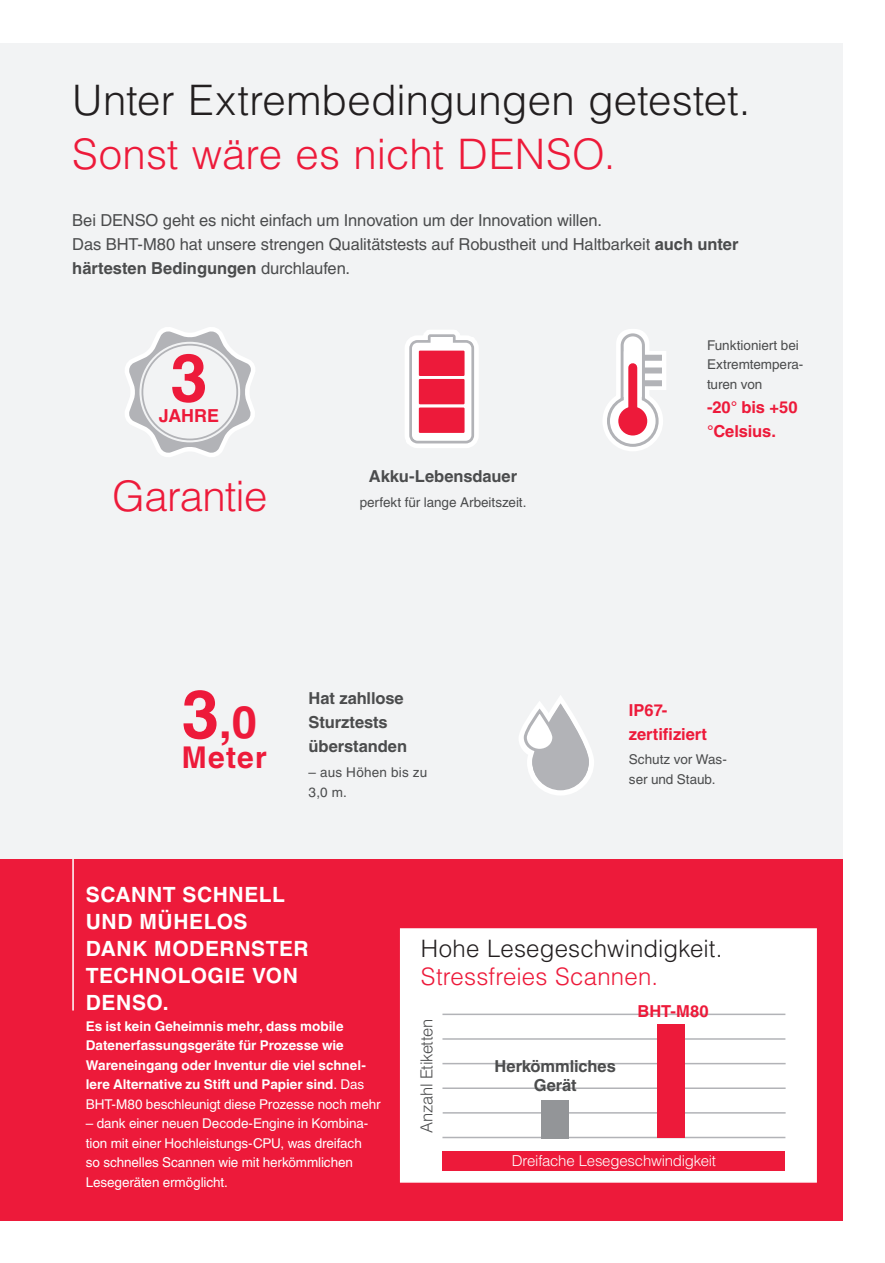
<style>
.page{position:relative;width:885px;height:1263px;background:#fff}
.page>*{position:absolute;margin:0;border:0;box-sizing:border-box;transform-origin:0 0}
.t1{font:700 66.9px "Helvetica LT Std";color:#ed1a3a}
.t2{font:700 45px "Helvetica LT Std";color:#ed1a3a}
.t3{font:300 42px "Helvetica LT Std";color:#231f20}
.t4{font:300 42px "Helvetica LT Std";color:#ed1a3a}
.t5{font:300 42px "Helvetica LT Std";letter-spacing:-.02em;color:#ed1a3a}
.t6{font:700 30px "Helvetica LT Std";letter-spacing:.04em;color:#ed1a3a}
.t7{font:300 24px "Helvetica LT Std";letter-spacing:.005em;color:#231f20}
.t8{font:300 24px "Helvetica LT Std";letter-spacing:.01em;color:#ed1a3a}
.t9{font:700 21px/27px "Helvetica LT Std";letter-spacing:.025em;color:#fff}
.t10{font:700 18px "Helvetica LT Std";color:#ed1a3a}
.t11{font:16.5px/24px "Helvetica LT Std";letter-spacing:-.005em;color:#4b4c4d}
.t12{font:700 16.5px/24px "Helvetica LT Std";letter-spacing:-.005em;color:#4b4c4d;text-align:center}
.t13{font:700 16.5px/24px "Helvetica LT Std";color:#ed1a3a}
.t14{font:300 16.5px "Helvetica LT Std";letter-spacing:-.02em;color:#4b4c4d}
.t15{font:300 15px "Helvetica LT Std";letter-spacing:-.015em;color:#fff}
.t16{font:700 13.5px/19.5px "Helvetica LT Std";letter-spacing:-.005em;color:#fff}
.t17{font:13.5px/19.5px "Helvetica LT Std";letter-spacing:-.01em;color:#fff}
.t18{font:13.5px/19.5px "Helvetica LT Std";letter-spacing:-.005em;color:#4b4c4d}
.t19{font:13.5px/19.5px "Helvetica LT Std";letter-spacing:.02em;color:#4b4c4d}
.s1{font-weight:700}
.s2{font-size:67.5px}
.s3{font-weight:400}
</style>
<div class="page">
<div style="left:0;top:43px;width:842px;height:1177px;background:#f2f3f4"></div>
<div style="left:0;top:859px;width:842px;height:361px;background:#ed1a3a"></div>
<div style="left:400px;top:928px;width:416px;height:255px;background:#fff;border:2px solid #fff"></div>
<hr style="left:72px;top:859px;width:2px;height:151px;background:#fff">
<svg style="left:603px;top:329px;width:63px;height:122px"></svg>
<svg style="left:645px;top:351px;width:14px;height:13px"></svg>
<svg style="left:645px;top:364px;width:14px;height:12px"></svg>
<svg style="left:645px;top:376px;width:14px;height:14px"></svg>
<div style="left:622px;top:335px;width:21px;height:86px;background:#fff;border-radius:11px"></div>
<div style="left:620px;top:333px;width:25px;height:90px;border:3px solid #b2b3b7;border-radius:11px"></div>
<svg style="left:608px;top:397px;width:49px;height:48px"></svg>
<div style="left:607px;top:395px;width:51px;height:52px;border:3px solid #b2b3b7;border-radius:50%"></div>
<svg style="left:623px;top:352px;width:18px;height:58px"></svg>
<div style="left:628px;top:368px;width:9px;height:48px;background:#ed1a3a"></div>
<div style="left:618px;top:407px;width:29px;height:28px;background:#ed1a3a;border-radius:50%"></div>
<div style="left:642px;top:355px;width:20px;height:6px;background:#b2b3b7"></div>
<div style="left:642px;top:367px;width:20px;height:6px;background:#b2b3b7"></div>
<div style="left:642px;top:380px;width:20px;height:6px;background:#b2b3b7"></div>
<svg style="left:405px;top:330px;width:73px;height:118px"></svg>
<svg style="left:125px;top:327px;width:130px;height:130px"></svg>
<div style="left:138px;top:340px;width:103px;height:104px;background:#f2f3f4;border-radius:50%"></div>
<div style="left:137px;top:339px;width:106px;height:106px;border:3px solid #b2b3b7;border-radius:50%"></div>
<div style="left:141px;top:344px;width:97px;height:96px;border:2px solid #b2b3b7;border-radius:50%"></div>
<hr style="left:442px;top:1013px;width:343px;height:2px;background:#b2b3b7">
<hr style="left:442px;top:1038px;width:343px;height:2px;background:#b2b3b7">
<hr style="left:442px;top:1063px;width:343px;height:1px;background:#b2b3b7">
<hr style="left:442px;top:1087px;width:343px;height:2px;background:#b2b3b7">
<hr style="left:442px;top:1112px;width:343px;height:1px;background:#b2b3b7">
<hr style="left:442px;top:1137px;width:343px;height:1px;background:#b2b3b7">
<div style="left:657px;top:1025px;width:27px;height:113px;background:#ed1a3a"></div>
<div style="left:541px;top:1100px;width:28px;height:39px;background:#939598"></div>
<div style="left:442px;top:1151px;width:343px;height:20px;background:#ed1a3a"></div>
<svg style="left:529px;top:703px;width:62px;height:90px"></svg>
<div style="left:527px;top:700px;width:67px;height:95px;border:5px solid #fff;border-radius:30px"></div>
<svg style="left:519px;top:696px;width:45px;height:65px"></svg>
<svg style="left:532px;top:703px;width:56px;height:86px;fill:#b2b3b7"></svg>
<svg style="left:525px;top:711px;width:28px;height:39px"></svg>
<div style="left:523px;top:710px;width:32px;height:42px;border:3px solid #b2b3b7;border-radius:14px"></div>
<h3 class="t3" style="left:72px;top:74px;width:679px">Unter Extrembedingungen getestet.</h3>
<h3 class="t4" style="left:72px;top:128px;width:544px">Sonst wäre es nicht DENSO.</h3>
<p class="t11" style="left:72px;top:208px;width:667px">Bei DENSO geht es nicht einfach um Innovation um der Innovation willen.<br>Das BHT-M80 hat unsere strengen Qualitätstests auf Robustheit und Haltbarkeit <span class="s1">auch unter härtesten Bedingungen</span> durchlaufen.</p>
<h1 class="t1" style="left:170px;top:337px;width:39px">3</h1>
<h3 class="t10" style="left:159px;top:405px;width:62px">JAHRE</h3>
<h3 class="t5" style="left:112px;top:470px;width:157px">Garantie</h3>
<p class="t12" style="left:369px;top:464px;width:150px">Akku-Lebensdauer</p>
<p class="t18" style="left:359px;top:493px;width:168px">perfekt für lange Arbeitszeit.</p>
<h2 class="t2" style="left:182px;top:695px;width:77px"><span class="s2">3</span>,0</h2>
<h3 class="t6" style="left:182px;top:739px;width:86px">Meter</h3>
<p class="t12" style="left:308px;top:686px;width:100px;text-align:left">Hat zahllose<br>Sturztests überstanden</p>
<p class="t19" style="left:308px;top:762px;width:120px">– aus Höhen bis zu<br>3,0 m.</p>
<p class="t18" style="left:707px;top:335px;width:98px">Funktioniert bei<br>Extremtempera&shy;turen von</p>
<p class="t13" style="left:707px;top:395px;width:92px">-20° bis +50 °Celsius.</p>
<p class="t13" style="left:629px;top:697px;width:80px">IP67- zertifiziert</p>
<p class="t18" style="left:629px;top:750px;width:99px">Schutz vor Was&shy;ser und Staub.</p>
<h3 class="t9" style="left:86px;top:881px;width:224px">SCANNT SCHNELL<br>UND MÜHELOS<br>DANK MODERNSTER<br>TECHNOLOGIE VON<br>DENSO.</h3>
<p class="t16" style="left:86px;top:1016px;width:296px">Es ist kein Geheimnis mehr, dass mobile Datenerfassungsgeräte für Prozesse wie Wareneingang oder Inventur die viel schnel&shy;lere Alternative zu Stift und Papier sind<span class="s3">. Das BHT-M80 beschleunigt diese Prozesse noch mehr</span></p>
<p class="t17" style="left:86px;top:1113px;width:284px">– dank einer neuen Decode-Engine in Kombina&shy;tion mit einer Hochleistungs-CPU, was dreifach so schnelles Scannen wie mit herkömmlichen Lesegeräten ermöglicht.</p>
<h3 class="t7" style="left:421px;top:933px;width:303px">Hohe Lesegeschwindigkeit.</h3>
<h3 class="t8" style="left:421px;top:962px;width:239px">Stressfreies Scannen.</h3>
<p class="t13" style="left:637px;top:999px;width:72px">BHT-M80</p>
<p class="t14" style="left:416px;top:1133px;width:115px;rotate:-90deg">Anzahl Etiketten</p>
<p class="t12" style="left:494px;top:1057px;width:123px;line-height:18.8px">Herkömmliches<br>Gerät</p>
<p class="t15" style="left:511px;top:1152px;width:206px">Dreifache Lesegeschwindigkeit</p>
</div>
